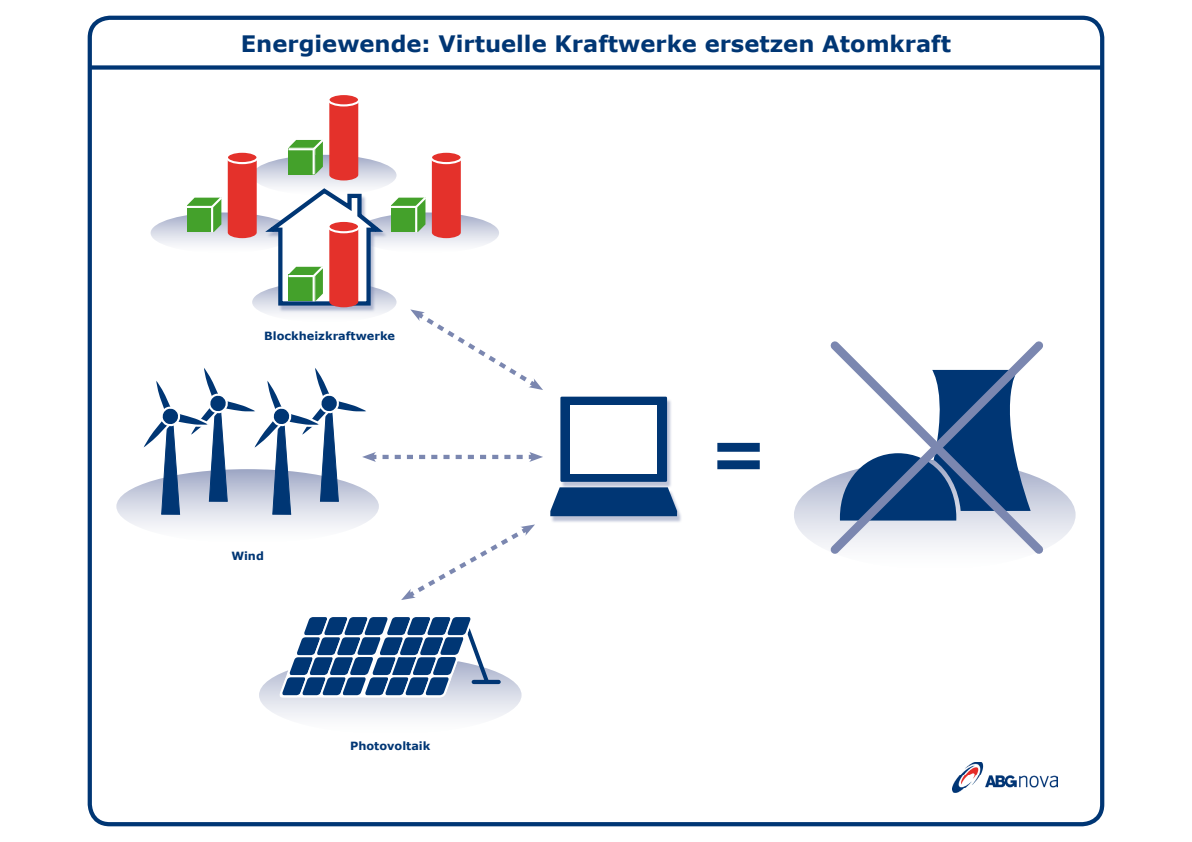
<style>
.page{position:relative;width:1192px;height:842px;background:#fff}
.page>*{position:absolute;margin:0;border:0;box-sizing:border-box;transform-origin:0 0}
.t1{font:700 67.95px "Verdana";color:#003674}
.t2{font:700 22.65px "Verdana";color:#003674}
.t3{font:700 11.3px "Verdana";color:#003674}
</style>
<div class="page">
<div style="left:88px;top:16px;width:1016px;height:810px;border:4px solid #003674;border-radius:20px"></div>
<div style="left:90px;top:65px;width:1012px;height:5px;background:#003674"></div>
<div style="left:550px;top:398px;width:132px;height:125px;background:#7b87b0;opacity:.5"></div>
<div style="left:560px;top:397px;width:107px;height:85px;background:#003674"></div>
<svg style="left:550px;top:487px;width:127px;height:29px;background:#12447d"></svg>
<div style="left:571px;top:405px;width:86px;height:69px;background:#fff"></div>
<svg style="left:794px;top:460px;width:282px;height:110px"></svg>
<svg style="left:823px;top:341px;width:228px;height:221px"></svg>
<svg style="left:116px;top:469px;width:263px;height:75px;fill:#f1f2f6"></svg>
<svg style="left:259px;top:656px;width:263px;height:79px;fill:#eeeff5"></svg>
<svg style="left:277px;top:617px;width:215px;height:81px"></svg>
<hr style="left:474px;top:680px;width:25px;height:4px;background:#003674">
<svg style="left:328px;top:94px;width:31px;height:11px"></svg>
<div style="left:327px;top:93px;width:33px;height:13px;border:2px solid #fff;border-radius:50%"></div>
<svg style="left:401px;top:524px;width:134px;height:76px"></svg>
<svg style="left:140px;top:98px;width:403px;height:416px"></svg>
<img style="left:952px;top:762px;width:106px;height:30px">
<p class="t2" style="left:241px;top:30px;width:712px">Energiewende: Virtuelle Kraftwerke ersetzen Atomkraft</p>
<p class="t3" style="left:264px;top:329px;width:132px">Blockheizkraftwerke</p>
<p class="t3" style="left:231px;top:548px;width:34px">Wind</p>
<p class="t3" style="left:350px;top:739px;width:82px">Photovoltaik</p>
<h1 class="t1" style="left:709px;top:410px;width:60px">=</h1>
</div>
